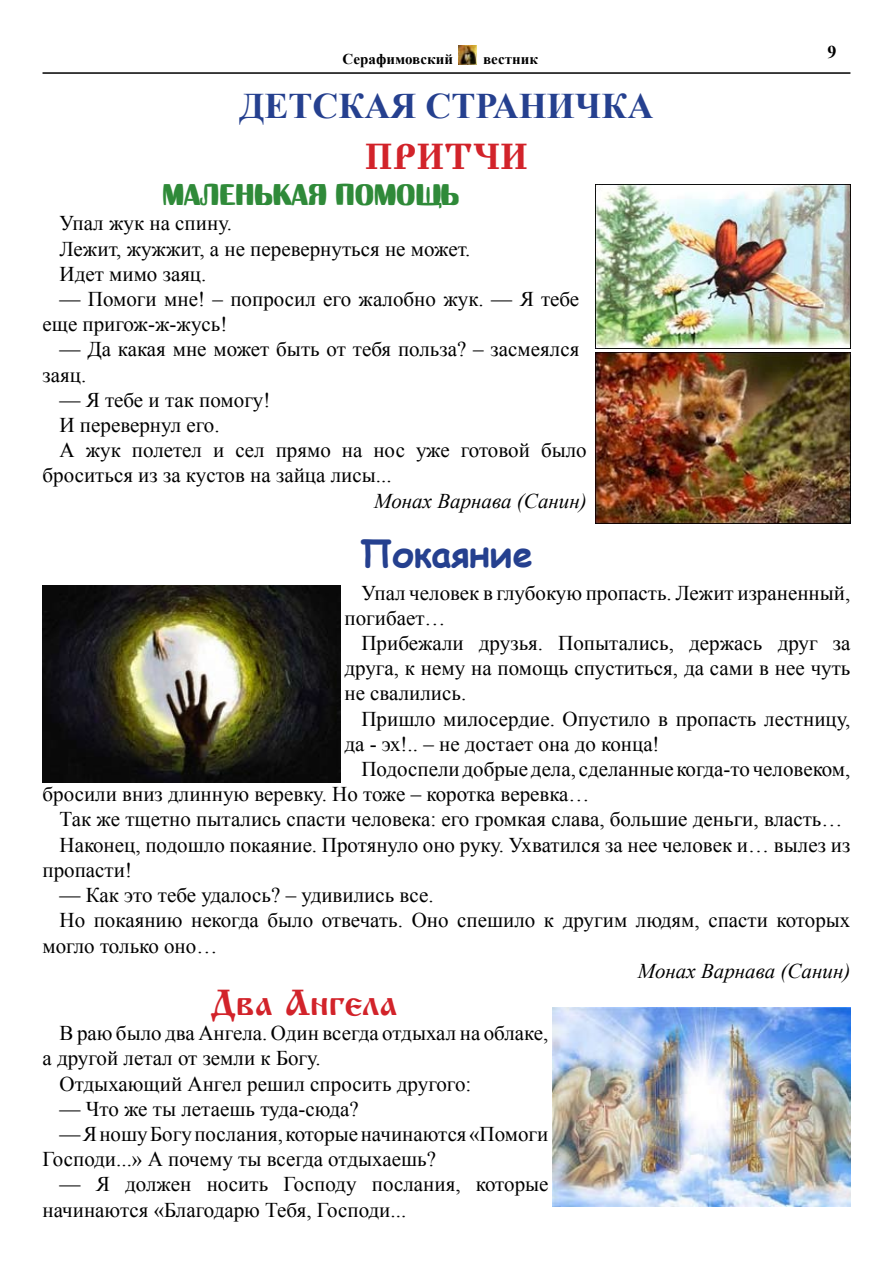
<style>
.page{position:relative;width:893px;height:1263px;background:#fff}
.page>*{position:absolute;margin:0;border:0;box-sizing:border-box;transform-origin:0 0}
.t1{font:700 36px "Times New Roman";color:#25408f}
.t2{font:36px "Izhitsa";color:#d2232a}
.t3{font:700 36px "Comic Sans MS";color:#25408f}
.t4{font:700 28.5px "a Albionic Titul Infl";color:#2f8a39}
.t5{font:21px/25.2px "Times New Roman";color:#000}
.t6{font:italic 21px "Times New Roman";color:#000}
.t7{font:700 18px "Times New Roman";color:#000}
.t8{font:700 15px "Times New Roman";color:#000}
</style>
<div class="page">
<hr style="left:43px;top:72px;width:807px;height:2px;background:#000">
<img style="left:459px;top:46px;width:18px;height:19px">
<img style="left:595px;top:184px;width:255px;height:164px">
<img style="left:595px;top:353px;width:255px;height:170px">
<img style="left:43px;top:585px;width:297px;height:198px">
<img style="left:553px;top:1008px;width:297px;height:198px">
<p class="t8" style="left:343px;top:48px;width:112px">Серафимовский</p>
<p class="t8" style="left:483px;top:48px;width:56px">вестник</p>
<h1 class="t1" style="left:240px;top:81px;width:415px">ДЕТСКАЯ СТРАНИЧКА</h1>
<h1 class="t2" style="left:365px;top:137px;width:55px">ПРИТ</h1>
<h1 class="t2" style="left:472px;top:137px;width:54px">ЧИ</h1>
<h2 class="t4" style="left:163px;top:180px;width:298px">Маленькая помощь</h2>
<p class="t5" style="left:60px;top:210px;width:412px">Упал жук на спину.<br>Лежит, жужжит, а не перевернуться не может.<br>Идет мимо заяц.</p>
<p class="t5" style="left:43px;top:286px;width:538px;text-indent:17px">— Помоги мне! – попросил его жалобно жук. — Я тебе еще пригож-ж-жусь!</p>
<p class="t5" style="left:43px;top:336px;width:538px;text-indent:17px">— Да какая мне может быть от тебя польза? – засмеялся заяц.</p>
<p class="t5" style="left:60px;top:387px;width:212px">— Я тебе и так помогу!</p>
<p class="t5" style="left:60px;top:412px;width:162px">И перевернул его.</p>
<p class="t5" style="left:60px;top:437px;width:529px">А жук полетел и сел прямо на нос уже готовой было</p>
<p class="t5" style="left:43px;top:462px;width:351px">броситься из за кустов на зайца лисы...</p>
<p class="t6" style="left:374px;top:486px;width:214px">Монах Варнава (Санин)</p>
<h1 class="t3" style="left:360px;top:527px;width:175px">Покаяние</h1>
<p class="t7" style="left:827px;top:40px;width:10px">9</p>
<p class="t5" style="left:344px;top:580px;width:507px;text-indent:17px">Упал человек в глубокую пропасть. Лежит израненный, погибает…</p>
<p class="t5" style="left:344px;top:630px;width:508px;text-align:justify;text-indent:17px">Прибежали друзья. Попытались, держась друг за друга, к нему на помощь спуститься, да сами в нее чуть не свалились.</p>
<p class="t5" style="left:344px;top:706px;width:507px;text-indent:17px">Пришло милосердие. Опустило в пропасть лестницу, да - эх!.. – не достает она до конца!</p>
<p class="t5" style="left:43px;top:756px;width:809px;text-indent:319px">Подоспели добрые дела, сделанные когда-то человеком, бросили вниз длинную веревку. Но тоже – коротка веревка…</p>
<p class="t5" style="left:60px;top:806px;width:784px">Так же тщетно пытались спасти человека: его громкая слава, большие деньги, власть…</p>
<p class="t5" style="left:60px;top:832px;width:792px">Наконец, подошло покаяние. Протянуло оно руку. Ухватился за нее человек и… вылез из</p>
<p class="t5" style="left:43px;top:857px;width:91px">пропасти!</p>
<p class="t5" style="left:60px;top:882px;width:376px">— Как это тебе удалось? – удивились все.</p>
<p class="t5" style="left:60px;top:907px;width:792px">Но покаянию некогда было отвечать. Оно спешило к другим людям, спасти которых</p>
<p class="t5" style="left:43px;top:932px;width:176px">могло только оно…</p>
<p class="t6" style="left:638px;top:956px;width:214px">Монах Варнава (Санин)</p>
<h1 class="t2" style="left:211px;top:982px;width:94px">Два Ангела</h1>
<p class="t5" style="left:60px;top:1020px;width:490px">В раю было два Ангела. Один всегда отдыхал на облаке,</p>
<p class="t5" style="left:43px;top:1045px;width:280px">а другой летал от земли к Богу.</p>
<p class="t5" style="left:60px;top:1070px;width:413px">Отдыхающий Ангел решил спросить другого:</p>
<p class="t5" style="left:60px;top:1096px;width:301px">— Что же ты летаешь туда-сюда?</p>
<p class="t5" style="left:43px;top:1121px;width:507px;text-indent:17px">— Я ношу Богу послания, которые начинаются «Помоги<br>Господи...» А почему ты всегда отдыхаешь?</p>
<p class="t5" style="left:43px;top:1171px;width:508px;text-indent:17px">— Я должен носить Господу послания, которые начинаются «Благодарю Тебя, Господи...</p>
</div>
